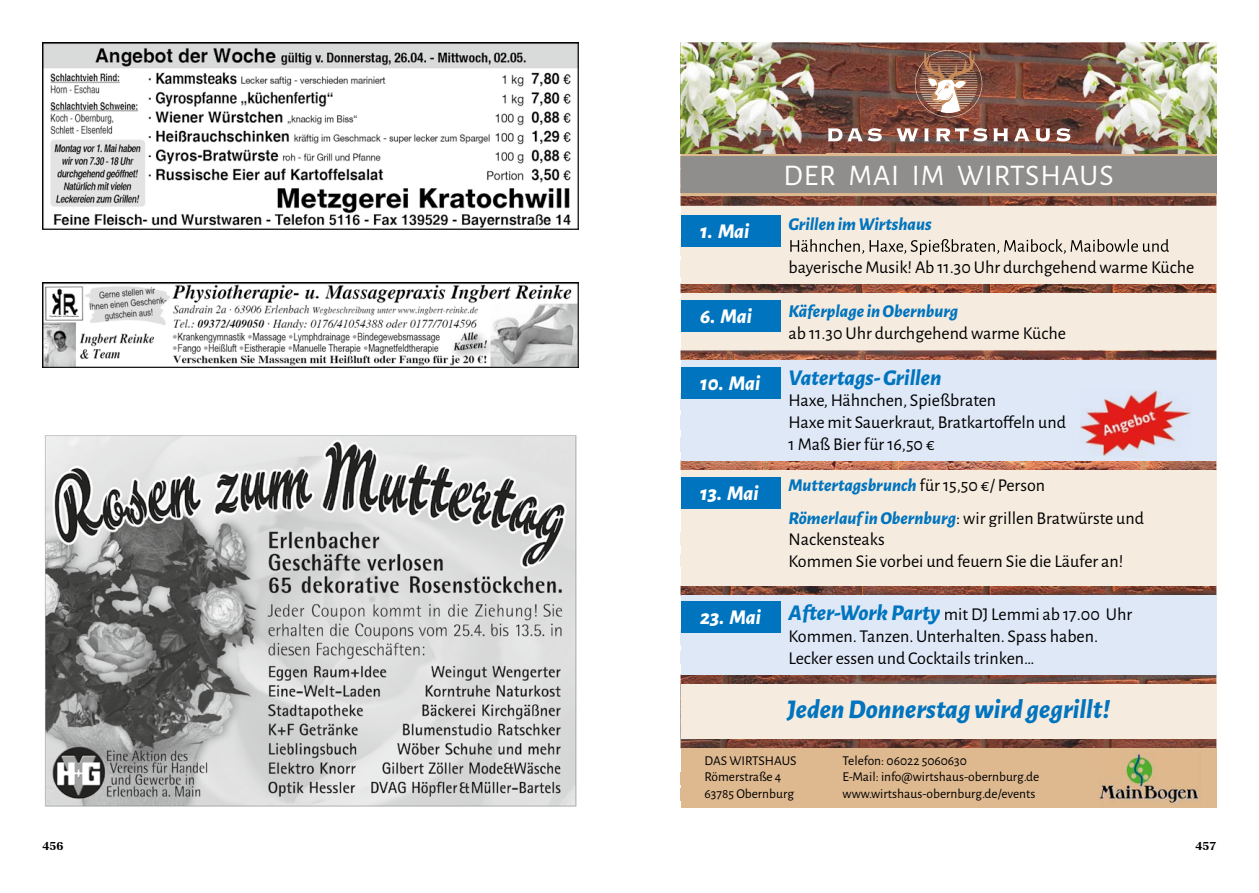
<style>
.page{position:relative;width:1259px;height:893px;background:#fff}
.page>*{position:absolute;margin:0;border:0;box-sizing:border-box;transform-origin:0 0}
.t1{font:30px "Alegreya Sans";letter-spacing:.03em;color:#fff}
.t2{font:italic 800 27px "Alegreya Sans";color:#0074be}
.t3{font:italic 800 22.5px "Alegreya Sans";color:#0074be}
.t4{font:italic 800 21px "Alegreya Sans";color:#fff}
.t5{font:18px/21.6px "Alegreya Sans";color:#000}
.t6{font:italic 800 18px "Alegreya Sans";color:#0074be}
.t7{font:13.5px "Alegreya Sans";color:#000}
.t8{font:700 expanded 12px "Imperial URW";color:#000}
.s1{font-weight:800;font-style:italic;color:#0074be}
.s2{font-weight:800;font-style:italic;font-size:22.5px;color:#0074be}
</style>
<div class="page">
<img style="left:43px;top:282px;width:535px;height:85px">
<img style="left:43px;top:43px;width:535px;height:187px">
<img style="left:45px;top:435px;width:532px;height:372px">
<img style="left:680px;top:43px;width:536px;height:705px">
<svg style="left:827px;top:128px;width:54px;height:13px"></svg>
<svg style="left:896px;top:128px;width:22px;height:13px"></svg>
<svg style="left:924px;top:128px;width:5px;height:13px"></svg>
<svg style="left:936px;top:128px;width:51px;height:13px"></svg>
<svg style="left:993px;top:128px;width:15px;height:13px"></svg>
<svg style="left:1014px;top:128px;width:15px;height:13px"></svg>
<svg style="left:1035px;top:128px;width:15px;height:13px"></svg>
<svg style="left:1056px;top:128px;width:14px;height:13px"></svg>
<svg style="left:915px;top:50px;width:67px;height:67px;background:#9e7666"></svg>
<div style="left:680px;top:155px;width:536px;height:40px;background:#8f8e8d"></div>
<hr style="left:680px;top:153px;width:536px;height:3px;background:#deb88f">
<hr style="left:680px;top:193px;width:536px;height:3px;background:#deb88f">
<div style="left:680px;top:206px;width:536px;height:78px;background:#f6ebdf"></div>
<svg style="left:780px;top:239px;width:389px;height:16px"></svg>
<div style="left:680px;top:748px;width:536px;height:60px;background:#deb88f"></div>
<div style="left:680px;top:215px;width:100px;height:32px;background:#0074be"></div>
<img style="left:1099px;top:752px;width:101px;height:52px">
<img style="left:680px;top:43px;width:145px;height:110px">
<img style="left:1071px;top:43px;width:145px;height:110px">
<div style="left:680px;top:293px;width:536px;height:57px;background:#f6ebdf"></div>
<div style="left:680px;top:300px;width:100px;height:32px;background:#0074be"></div>
<div style="left:680px;top:360px;width:536px;height:100px;background:#dee8f7"></div>
<div style="left:680px;top:367px;width:100px;height:32px;background:#0074be"></div>
<div style="left:680px;top:470px;width:536px;height:116px;background:#f6ebdf"></div>
<div style="left:680px;top:477px;width:100px;height:32px;background:#0074be"></div>
<div style="left:680px;top:595px;width:536px;height:80px;background:#dee8f7"></div>
<div style="left:680px;top:601px;width:100px;height:32px;background:#0074be"></div>
<div style="left:680px;top:684px;width:536px;height:55px;background:#f6ebdf"></div>
<img style="left:1080px;top:390px;width:111px;height:68px">
<p class="t4" style="left:700px;top:216px;width:51px">1. Mai</p>
<p class="t4" style="left:700px;top:301px;width:53px">6. Mai</p>
<p class="t4" style="left:700px;top:367px;width:62px">10. Mai</p>
<p class="t4" style="left:700px;top:477px;width:60px">13. Mai</p>
<p class="t4" style="left:700px;top:601px;width:62px">23. Mai</p>
<h1 class="t1" style="left:783px;top:155px;width:331px">DER MAI IM WIRTSHAUS</h1>
<p class="t6" style="left:788px;top:211px;width:144px">Grillen im Wirtshaus</p>
<p class="t5" style="left:788px;top:256px;width:407px">bayerische Musik! Ab 11.30 Uhr durchgehend warme Küche</p>
<p class="t6" style="left:788px;top:298px;width:171px">Käferplage in Obernburg</p>
<p class="t5" style="left:788px;top:322px;width:279px">ab 11.30 Uhr durchgehend warme Küche</p>
<p class="t3" style="left:788px;top:361px;width:154px">Vatertags- Grillen</p>
<p class="t5" style="left:788px;top:389px;width:279px">Haxe, Hähnchen, Spießbraten<br>Haxe mit Sauerkraut, Bratkartoffeln und<br>1 Maß Bier für 16,50 €</p>
<p class="t5" style="left:788px;top:468px;width:357px;line-height:32.4px"><span class="s1">Muttertagsbrunch</span> für 15,50 €/ Person<br><span class="s1">Römerlauf in Obernburg</span>: wir grillen Bratwürste und</p>
<p class="t5" style="left:788px;top:528px;width:336px">Nackensteaks<br>Kommen Sie vorbei und feuern Sie die Läufer an!</p>
<p class="t5" style="left:788px;top:603px;width:345px"><span class="s2">After-Work Party</span> mit DJ Lemmi ab 17.00 Uhr<br>Kommen. Tanzen. Unterhalten. Spass haben.<br>Lecker essen und Cocktails trinken…</p>
<h2 class="t2" style="left:787px;top:689px;width:324px">Jeden Donnerstag wird gegrillt!</h2>
<p class="t7" style="left:704px;top:752px;width:94px">DAS WIRTSHAUS</p>
<p class="t7" style="left:842px;top:752px;width:126px">Telefon: 06022 5060630</p>
<p class="t7" style="left:704px;top:768px;width:78px">Römerstraße 4</p>
<p class="t7" style="left:842px;top:768px;width:198px">E-Mail: info@wirtshaus-obernburg.de</p>
<p class="t7" style="left:704px;top:784px;width:91px">63785 Obernburg</p>
<p class="t7" style="left:842px;top:784px;width:194px">www.wirtshaus-obernburg.de/events</p>
<p class="t8" style="left:43px;top:839px;width:22px">456</p>
<p class="t8" style="left:1195px;top:839px;width:22px">457</p>
</div>
